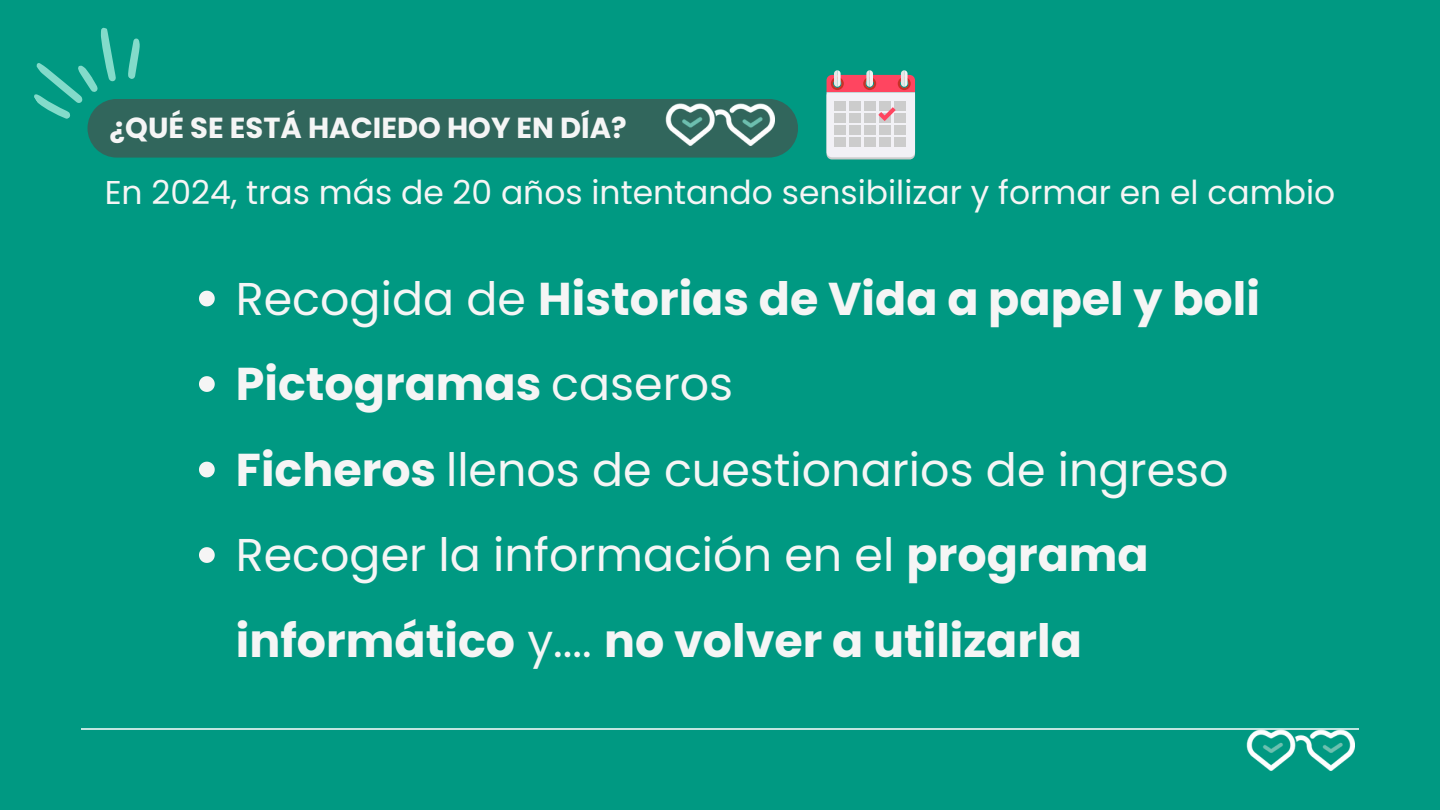
<style>
.page{position:relative;width:1440px;height:810px;background:#009982}
.page>*{position:absolute;margin:0;border:0;box-sizing:border-box;transform-origin:0 0}
.t1{font:700 46px/85.5px "Poppins";color:#f5f5f5}
.t2{font:46px "Poppins";color:#f5f5f5}
.t3{font:33px "Poppins";color:#f5f5f5}
.t4{font:700 29px "Poppins";color:#f5f5f5}
.s1{font-weight:400}
.s2{font-weight:700}
</style>
<div class="page">
<hr style="left:81px;top:728px;width:1278px;height:2px;background:#fff">
<img style="left:1246px;top:729px;width:109px;height:42px">
<svg style="left:34px;top:27px;width:764px;height:131px"></svg>
<img style="left:665px;top:103px;width:110px;height:42px">
<svg style="left:199px;top:291px;width:16px;height:15px"></svg>
<svg style="left:199px;top:376px;width:16px;height:16px"></svg>
<svg style="left:199px;top:462px;width:16px;height:15px"></svg>
<svg style="left:199px;top:547px;width:16px;height:16px"></svg>
<svg style="left:827px;top:70px;width:88px;height:89px;background:#d9c2c7"></svg>
<p class="t4" style="left:110px;top:108px;width:519px">¿QUÉ SE ESTÁ HACIEDO HOY EN DÍA?</p>
<p class="t3" style="left:105px;top:169px;width:1232px">En 2024, tras más de 20 años intentando sensibilizar y formar en el cambio</p>
<p class="t1" style="left:236px;top:256px;width:1026px"><span class="s1">Recogida de</span> Historias de Vida a papel y boli</p>
<p class="t1" style="left:236px;top:341px;width:499px">Pictogramas <span class="s1">caseros</span></p>
<h2 class="t2" style="left:236px;top:437px;width:994px"><span class="s2">Ficheros</span> llenos de cuestionarios de ingreso</h2>
<p class="t1" style="left:236px;top:512px;width:914px"><span class="s1">Recoger la información en el</span> programa informático <span class="s1">y....</span> no volver a utilizarla</p>
</div>
